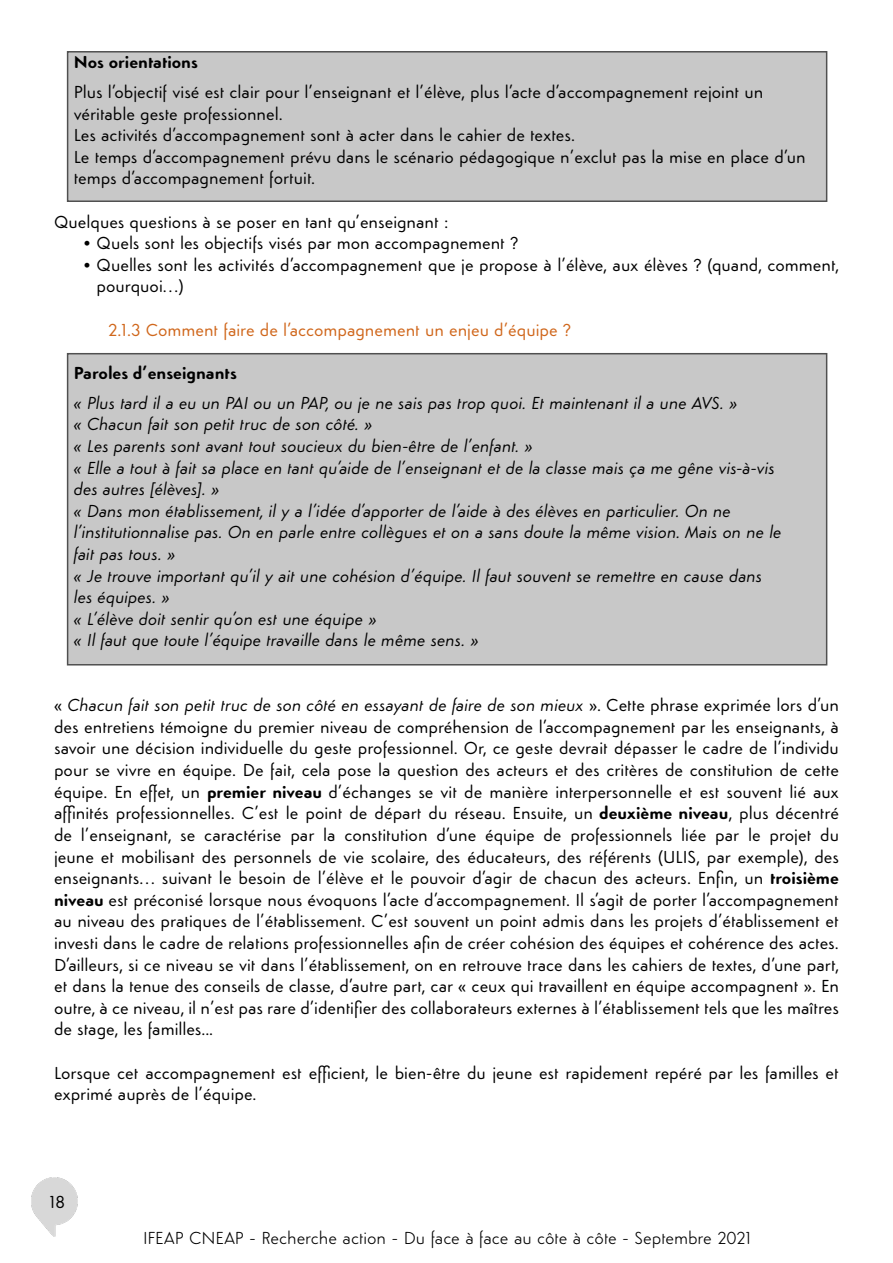
<style>
.page{position:relative;width:893px;height:1263px;background:#fff}
.page>*{position:absolute;margin:0;border:0;box-sizing:border-box;transform-origin:0 0}
.t1{font:18px/21.6px "Simplo Soft";color:#000}
.t2{font:italic 18px/21.6px "Simplo Soft";color:#000}
.t3{font:300 18px "Simplo Soft";letter-spacing:-.005em;color:#000}
.t4{font:18px "Simplo Soft";color:#d0671c}
.t5{font:700 18px "Simplo Soft";color:#000}
.s1{font-style:italic}
.s2{font-weight:700}
</style>
<div class="page">
<img style="left:31px;top:1178px;width:47px;height:58px">
<div style="left:67px;top:353px;width:760px;height:312px;background:#c8c8c8;border:2px solid #505050"></div>
<div style="left:67px;top:51px;width:760px;height:151px;background:#c8c8c8;border:2px solid #505050"></div>
<p class="t5" style="left:74px;top:51px;width:126px">Nos orientations</p>
<p class="t1" style="left:74px;top:81px;width:733px">Plus l’objectif visé est clair pour l’enseignant et l’élève, plus l’acte d’accompagnement rejoint un véritable geste professionnel.<br>Les activités d’accompagnement sont à acter dans le cahier de textes.<br>Le temps d’accompagnement prévu dans le scénario pédagogique n’exclut pas la mise en place d’un temps d’accompagnement fortuit.</p>
<p class="t1" style="left:54px;top:211px;width:396px">Quelques questions à se poser en tant qu’enseignant :</p>
<p class="t1" style="left:84px;top:232px;width:436px">• Quels sont les objectifs visés par mon accompagnement ?</p>
<p class="t1" style="left:97px;top:254px;width:744px;text-indent:-13px">• Quelles sont les activités d’accompagnement que je propose à l’élève, aux élèves ? (quand, comment, pourquoi…)</p>
<p class="t4" style="left:108px;top:319px;width:465px">2.1.3 Comment faire de l’accompagnement un enjeu d’équipe ?</p>
<p class="t5" style="left:74px;top:362px;width:165px">Paroles d’enseignants</p>
<p class="t2" style="left:74px;top:392px;width:709px">« Plus tard il a eu un PAI ou un PAP, ou je ne sais pas trop quoi. Et maintenant il a une AVS. »<br>« Chacun fait son petit truc de son côté. »<br>« Les parents sont avant tout soucieux du bien-être de l’enfant. »<br>« Elle a tout à fait sa place en tant qu’aide de l’enseignant et de la classe mais ça me gêne vis-à-vis des autres [élèves]. »<br>« Dans mon établissement, il y a l’idée d’apporter de l’aide à des élèves en particulier. On ne l’institutionnalise pas. On en parle entre collègues et on a sans doute la même vision. Mais on ne le fait pas tous. »<br>« Je trouve important qu’il y ait une cohésion d’équipe. Il faut souvent se remettre en cause dans les équipes. »<br>« L’élève doit sentir qu’on est une équipe »<br>« Il faut que toute l’équipe travaille dans le même sens. »</p>
<p class="t1" style="left:54px;top:694px;width:786px;text-align:justify">« <span class="s1">Chacun fait son petit truc de son côté en essayant de faire de son mieux</span> ». Cette phrase exprimée lors d’un des entretiens témoigne du premier niveau de compréhension de l’accompagnement par les enseignants, à savoir une décision individuelle du geste professionnel. Or, ce geste devrait dépasser le cadre de l’individu pour se vivre en équipe. De fait, cela pose la question des acteurs et des critères de constitution de cette équipe. En effet, un <span class="s2">premier niveau</span> d’échanges se vit de manière interpersonnelle et est souvent lié aux affinités professionnelles. C’est le point de départ du réseau. Ensuite, un <span class="s2">deuxième niveau</span>, plus décentré de l’enseignant, se caractérise par la constitution d’une équipe de professionnels liée par le projet du jeune et mobilisant des personnels de vie scolaire, des éducateurs, des référents (ULIS, par exemple), des enseignants… suivant le besoin de l’élève et le pouvoir d’agir de chacun des acteurs. Enfin, un <span class="s2">troisième niveau</span> est préconisé lorsque nous évoquons l’acte d’accompagnement. Il s’agit de porter l’accompagnement au niveau des pratiques de l’établissement. C’est souvent un point admis dans les projets d’établissement et investi dans le cadre de relations professionnelles afin de créer cohésion des équipes et cohérence des actes.<br>D’ailleurs, si ce niveau se vit dans l’établissement, on en retrouve trace dans les cahiers de textes, d’une part, et dans la tenue des conseils de classe, d’autre part, car « ceux qui travaillent en équipe accompagnent ». En outre, à ce niveau, il n’est pas rare d’identifier des collaborateurs externes à l’établissement tels que les maîtres de stage, les familles...</p>
<p class="t1" style="left:54px;top:1061px;width:786px">Lorsque cet accompagnement est efficient, le bien-être du jeune est rapidement repéré par les familles et exprimé auprès de l’équipe.</p>
<p class="t1" style="left:49px;top:1191px;width:17px">18</p>
<p class="t3" style="left:143px;top:1227px;width:610px">IFEAP CNEAP - Recherche action - Du face à face au côte à côte - Septembre 2021</p>
</div>
